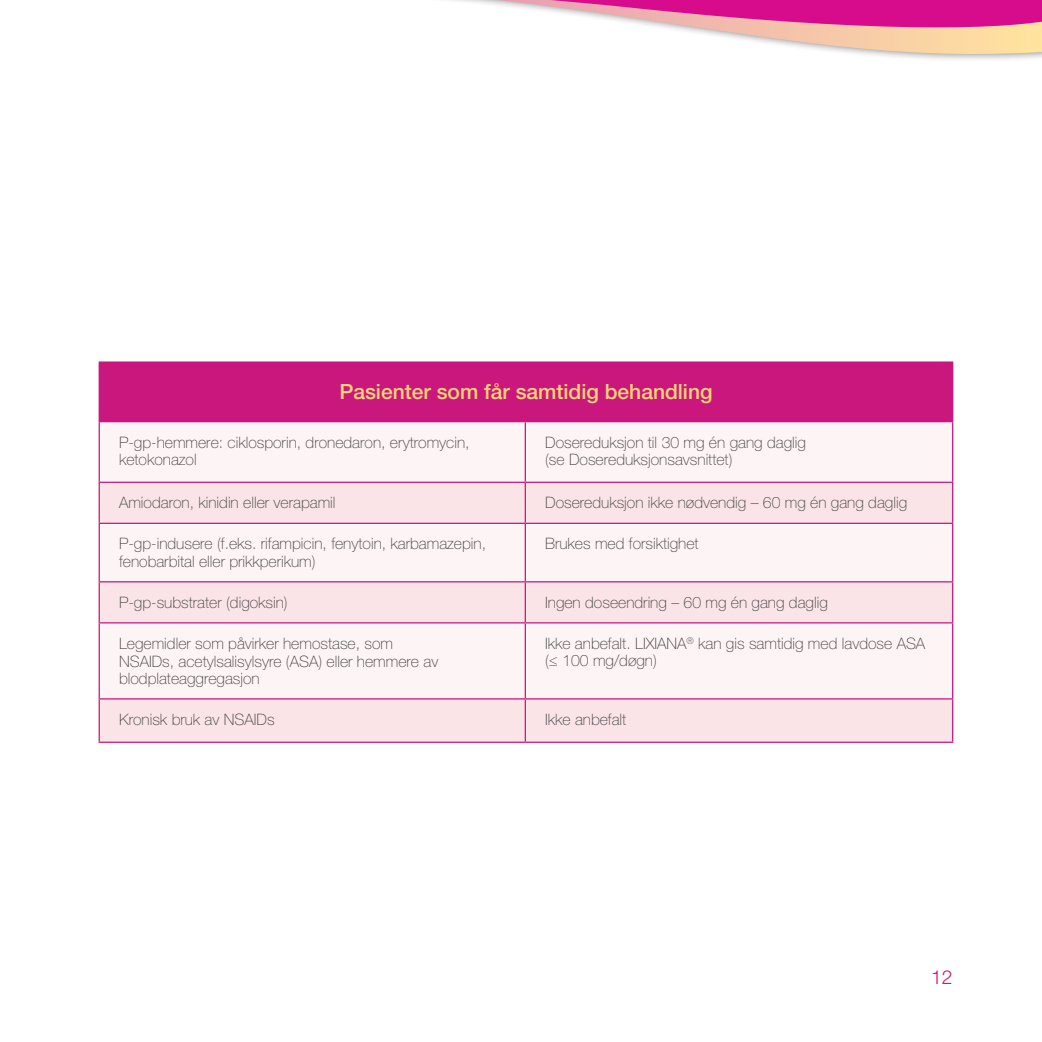
<style>
.page{position:relative;width:1042px;height:1042px;background:#fff}
.page>*{position:absolute;margin:0;border:0;box-sizing:border-box;transform-origin:0 0}
.t1{font:500 21px "Helvetica Neue LT Std";color:#fed771}
.t2{font:300 19.25px "Helvetica Neue LT Std";color:#c9177d}
.t3{font:100 15.75px/17.5px "Helvetica Neue LT Std";color:#414042}
</style>
<div class="page">
<div style="left:353px;top:0;width:689px;height:62px;background:#000;opacity:.5"></div>
<svg style="left:361px;top:0;width:681px;height:54px"></svg>
<div style="left:99px;top:362px;width:853px;height:60px;background:#c9177d"></div>
<div style="left:100px;top:422px;width:852px;height:60px;background:#fdf4f5"></div>
<svg style="left:100px;top:483px;width:852px;height:258px;fill:#fdf4f5"></svg>
<hr style="left:99px;top:361px;width:426px;height:2px;background:#c9177d">
<hr style="left:525px;top:361px;width:428px;height:2px;background:#c9177d">
<hr style="left:952px;top:363px;width:1px;height:58px;background:#c9177d">
<hr style="left:99px;top:422px;width:1px;height:60px;background:#c9177d">
<hr style="left:525px;top:421px;width:428px;height:1px;background:#c9177d">
<hr style="left:525px;top:422px;width:1px;height:60px;background:#c9177d">
<hr style="left:952px;top:422px;width:1px;height:60px;background:#c9177d">
<hr style="left:99px;top:482px;width:426px;height:1px;background:#c9177d">
<hr style="left:99px;top:483px;width:1px;height:40px;background:#c9177d">
<hr style="left:525px;top:482px;width:428px;height:1px;background:#c9177d">
<hr style="left:525px;top:483px;width:1px;height:40px;background:#c9177d">
<hr style="left:952px;top:483px;width:1px;height:40px;background:#c9177d">
<hr style="left:99px;top:523px;width:426px;height:1px;background:#c9177d">
<hr style="left:99px;top:524px;width:1px;height:57px;background:#c9177d">
<hr style="left:525px;top:523px;width:428px;height:1px;background:#c9177d">
<hr style="left:525px;top:524px;width:1px;height:57px;background:#c9177d">
<hr style="left:952px;top:524px;width:1px;height:57px;background:#c9177d">
<hr style="left:99px;top:581px;width:426px;height:1px;background:#c9177d">
<hr style="left:99px;top:582px;width:1px;height:40px;background:#c9177d">
<hr style="left:525px;top:581px;width:428px;height:1px;background:#c9177d">
<hr style="left:525px;top:582px;width:1px;height:40px;background:#c9177d">
<hr style="left:952px;top:582px;width:1px;height:40px;background:#c9177d">
<hr style="left:99px;top:622px;width:426px;height:1px;background:#c9177d">
<hr style="left:99px;top:623px;width:1px;height:75px;background:#c9177d">
<hr style="left:525px;top:622px;width:428px;height:1px;background:#c9177d">
<hr style="left:525px;top:623px;width:1px;height:75px;background:#c9177d">
<hr style="left:952px;top:623px;width:1px;height:75px;background:#c9177d">
<hr style="left:99px;top:698px;width:426px;height:1px;background:#c9177d">
<hr style="left:99px;top:699px;width:1px;height:42px;background:#c9177d">
<hr style="left:525px;top:698px;width:428px;height:1px;background:#c9177d">
<hr style="left:525px;top:699px;width:1px;height:42px;background:#c9177d">
<hr style="left:952px;top:699px;width:1px;height:42px;background:#c9177d">
<hr style="left:99px;top:741px;width:426px;height:2px;background:#c9177d">
<hr style="left:525px;top:741px;width:428px;height:2px;background:#c9177d">
<h1 class="t1" style="left:339px;top:379px;width:375px">Pasienter som får samtidig behandling</h1>
<p class="t3" style="left:119px;top:433px;width:352px">P-gp-hemmere: ciklosporin, dronedaron, erytromycin, ketokonazol</p>
<p class="t3" style="left:545px;top:433px;width:262px">Dosereduksjon til 30 mg én gang daglig (se Dosereduksjonsavsnittet)</p>
<p class="t3" style="left:119px;top:494px;width:218px">Amiodaron, kinidin eller verapamil</p>
<p class="t3" style="left:545px;top:494px;width:363px">Dosereduksjon ikke nødvendig – 60 mg én gang daglig</p>
<p class="t3" style="left:119px;top:535px;width:368px">P-gp-indusere (f.eks. rifampicin, fenytoin, karbamazepin, fenobarbital eller prikkperikum)</p>
<p class="t3" style="left:545px;top:535px;width:155px">Brukes med forsiktighet</p>
<p class="t3" style="left:119px;top:593px;width:170px">P-gp-substrater (digoksin)</p>
<p class="t3" style="left:545px;top:593px;width:284px">Ingen doseendring – 60 mg én gang daglig</p>
<p class="t3" style="left:119px;top:634px;width:321px">Legemidler som påvirker hemostase, som<br>NSAIDs, acetylsalisylsyre (ASA) eller hemmere av blodplateaggregasjon</p>
<p class="t3" style="left:545px;top:634px;width:382px">Ikke anbefalt. LIXIANA<sup>®</sup> kan gis samtidig med lavdose ASA (≤ 100 mg/døgn)</p>
<p class="t3" style="left:119px;top:710px;width:157px">Kronisk bruk av NSAIDs</p>
<p class="t3" style="left:545px;top:710px;width:83px">Ikke anbefalt</p>
<p class="t2" style="left:931px;top:966px;width:23px">12</p>
</div>
